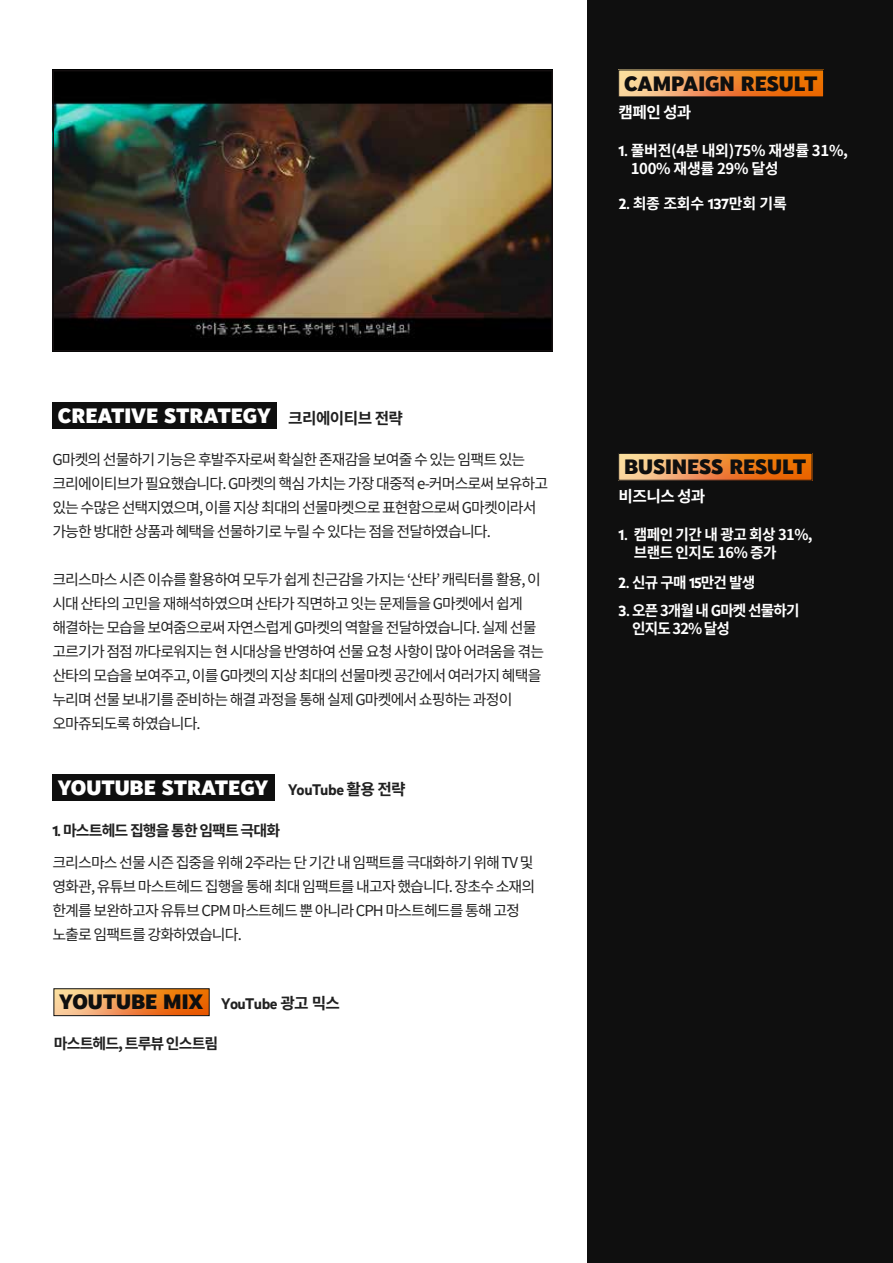
<style>
.page{position:relative;width:893px;height:1263px;background:#fff}
.page>*{position:absolute;margin:0;border:0;box-sizing:border-box;transform-origin:0 0}
.t1{font:900 21.3px "You Tube Sans";letter-spacing:-.005em;color:#fff}
.t2{font:900 21.3px "You Tube Sans";letter-spacing:-.005em;color:#0f0f0f}
.t3{font:700 15.75px "Noto Sans CJ Kkr";letter-spacing:-.035em;color:#fff}
.t4{font:15px/24px "Noto Sans CJ Kkr";letter-spacing:-.06em;color:#212121}
.t5{font:700 15px/18px "Noto Sans CJ Kkr";letter-spacing:-.035em;color:#fff}
.t6{font:700 15px "Noto Sans CJ Kkr";letter-spacing:-.06em;color:#212121}
.t7{font:700 15px/17.5px "Noto Sans CJ Kkr";letter-spacing:-.06em;color:#fff}
.s1{font-family:"You Tube Sans"}
.s2{font-family:"Noto Sans CJ Kkr";font-weight:700;font-size:15.75px;color:#212121}
.s3{font-weight:700;font-size:15.75px;color:#212121}
</style>
<div class="page">
<div style="left:587px;top:0;width:306px;height:1263px;background:#0f0f0f"></div>
<div style="left:52px;top:402px;width:225px;height:27px;background:#0f0f0f"></div>
<div style="left:52px;top:774px;width:223px;height:27px;background:#0f0f0f"></div>
<svg style="left:56px;top:990px;width:152px;height:24px;background:#f19646"></svg>
<div style="left:54px;top:988px;width:156px;height:28px;border:1px solid #0f0f0f"></div>
<svg style="left:620px;top:72px;width:202px;height:23px;background:#f19747"></svg>
<svg style="left:620px;top:455px;width:190px;height:24px;background:#f19747"></svg>
<div style="left:618px;top:453px;width:194px;height:28px;border:1px solid #0f0f0f"></div>
<img style="left:52px;top:70px;width:501px;height:281px">
<h1 class="t2" style="left:624px;top:65px;width:195px">CAMPAIGN RESULT</h1>
<p class="t3" style="left:619px;top:103px;width:74px">캠페인 성과</p>
<p class="t5" style="left:631px;top:142px;width:219px;text-indent:-12px"><span class="s1">1.</span> 풀버전(4분 내외)75% 재생률 31%,<br>100% 재생률 29% 달성</p>
<p class="t5" style="left:619px;top:194px;width:170px"><span class="s1">2.</span> 최종 조회수 <span class="s1">137</span>만회 기록</p>
<h1 class="t1" style="left:58px;top:398px;width:347px">CREATIVE STRATEGY <span class="s2">크리에이티브 전략</span></h1>
<p class="t4" style="left:52px;top:448px;width:497px">G마켓의 선물하기 기능은 후발주자로써 확실한 존재감을 보여줄 수 있는 임팩트 있는 크리에이티브가 필요했습니다. G마켓의 핵심 가치는 가장 대중적 e-커머스로써 보유하고 있는 수많은 선택지였으며, 이를 지상 최대의 선물마켓으로 표현함으로써 G마켓이라서 가능한 방대한 상품과 혜택을 선물하기로 누릴 수 있다는 점을 전달하였습니다.</p>
<p class="t4" style="left:52px;top:568px;width:493px">크리스마스 시즌 이슈를 활용하여 모두가 쉽게 친근감을 가지는 ‘산타’ 캐릭터를 활용, 이 시대 산타의 고민을 재해석하였으며 산타가 직면하고 잇는 문제들을 G마켓에서 쉽게 해결하는 모습을 보여줌으로써 자연스럽게 G마켓의 역할을 전달하였습니다. 실제 선물 고르기가 점점 까다로워지는 현 시대상을 반영하여 선물 요청 사항이 많아 어려움을 겪는 산타의 모습을 보여주고, 이를 G마켓의 지상 최대의 선물마켓 공간에서 여러가지 혜택을 누리며 선물 보내기를 준비하는 해결 과정을 통해 실제 G마켓에서 쇼핑하는 과정이 오마쥬되도록 하였습니다.</p>
<h1 class="t1" style="left:58px;top:770px;width:349px">YOUTUBE STRATEGY <span class="s3">YouTube</span> <span class="s2">활용 전략</span></h1>
<p class="t6" style="left:52px;top:822px;width:229px"><span class="s1">1.</span> 마스트헤드 집행을 통한 임팩트 극대화</p>
<p class="t4" style="left:52px;top:850px;width:484px">크리스마스 선물 시즌 집중을 위해 2주라는 단 기간 내 임팩트를 극대화하기 위해 TV 및 영화관, 유튜브 마스트헤드 집행을 통해 최대 임팩트를 내고자 했습니다. 장초수 소재의 한계를 보완하고자 유튜브 CPM 마스트헤드 뿐 아니라 CPH 마스트헤드를 통해 고정 노출로 임팩트를 강화하였습니다.</p>
<h1 class="t2" style="left:59px;top:984px;width:282px">YOUTUBE MIX <span class="s3">YouTube</span> <span class="s2">광고 믹스</span></h1>
<p class="t6" style="left:54px;top:1035px;width:166px">마스트헤드, 트루뷰 인스트림</p>
<h1 class="t2" style="left:624px;top:449px;width:184px">BUSINESS RESULT</h1>
<p class="t3" style="left:619px;top:487px;width:88px">비즈니스 성과</p>
<p class="t5" style="left:634px;top:526px;width:180px;line-height:17.5px;text-indent:-15px"><span class="s1">1.</span> 캠페인 기간 내 광고 회상 31%, 브랜드 인지도 16% 증가</p>
<p class="t5" style="left:619px;top:574px;width:138px"><span class="s1">2.</span> 신규 구매 <span class="s1">15</span>만건 발생</p>
<p class="t7" style="left:632px;top:602px;width:169px;text-indent:-14px"><span class="s1">3.</span> 오픈 3개월 내 G마켓 선물하기 인지도 32% 달성</p>
</div>
